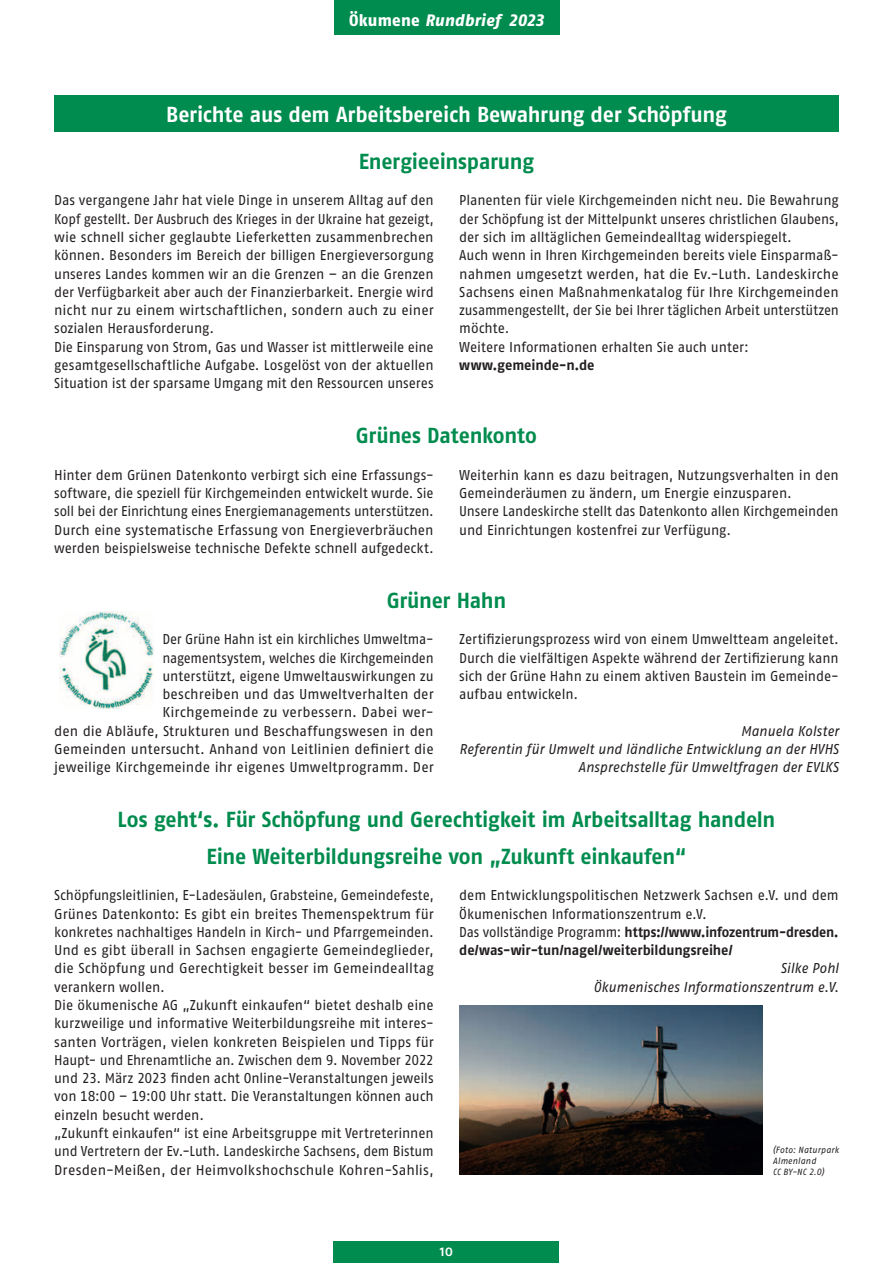
<style>
.page{position:relative;width:893px;height:1263px;background:#fff}
.page>*{position:absolute;margin:0;border:0;box-sizing:border-box;transform-origin:0 0}
.t1{font:21.75px/36.6px "Fago No Bold Tf";letter-spacing:-.015em;color:#008c4e;text-align:center;scale:.96 1}
.t2{font:21.75px "Fago No Bold Tf";letter-spacing:-.01em;color:#fff;scale:.96 1}
.t3{font:italic 16.5px "Fago No Exb Tf";letter-spacing:.01em;color:#fff;scale:.96 1}
.t4{font:15px "Fago No Med";color:#fff;scale:.96 1}
.t5{font:14.25px/18.3px "Fago No Regular Tf";letter-spacing:-.005em;color:#231f20;scale:.96 1}
.t6{font:14.25px/18.3px "Fago No Regular Tf";letter-spacing:-.005em;color:#231f20;text-align:right;scale:.94 1}
.t7{font:14.25px/18.3px "Fago No Regular Tf";letter-spacing:-.005em;color:#231f20}
.t8{font:italic 14.25px/18.3px "Fago No Regular Tf";color:#231f20;text-align:right;scale:.96 1}
.t9{font:14.25px/18.3px "Fago No Bold Tf";letter-spacing:-.01em;color:#231f20;scale:.93 1}
.t10{font:14.25px "Fago No Bold Tf";letter-spacing:-.01em;color:#231f20;scale:.96 1}
.t11{font:italic 9px/10.8px "Fago No Regular Tf";letter-spacing:.02em;color:#231f20;scale:.96 1}
.s1{font-style:normal}
.s2{font-family:"Fago No Regular Tf"}
</style>
<div class="page">
<div style="left:334px;top:1242px;width:225px;height:21px;background:#008c4e"></div>
<div style="left:334px;top:0;width:225px;height:34px;background:#008c4e"></div>
<img style="left:459px;top:1006px;width:304px;height:168px">
<img style="left:60px;top:612px;width:94px;height:96px">
<div style="left:54px;top:96px;width:785px;height:36px;background:#008c4e"></div>
<p class="t3" style="left:349px;top:10px;width:205px"><span class="s1">Ökumene</span> Rundbrief 2023</p>
<h1 class="t2" style="left:166px;top:101px;width:585px">Berichte aus dem Arbeitsbereich Bewahrung der Schöpfung</h1>
<h1 class="t1" style="left:359px;top:143px;width:184px">Energieeinsparung</h1>
<p class="t5" style="left:54px;top:191px;width:397px">Das vergangene Jahr hat viele Dinge in unserem Alltag auf den Kopf gestellt. Der Ausbruch des Krieges in der Ukraine hat gezeigt, wie schnell sicher geglaubte Lieferketten zusammenbrechen können. Besonders im Bereich der billigen Energieversorgung unseres Landes kommen wir an die Grenzen – an die Grenzen der Verfügbarkeit aber auch der Finanzierbarkeit. Energie wird nicht nur zu einem wirtschaftlichen, sondern auch zu einer sozialen Herausforderung.<br>Die Einsparung von Strom, Gas und Wasser ist mittlerweile eine gesamtgesellschaftliche Aufgabe. Losgelöst von der aktuellen Situation ist der sparsame Umgang mit den Ressourcen unseres</p>
<p class="t5" style="left:459px;top:191px;width:397px">Planenten für viele Kirchgemeinden nicht neu. Die Bewahrung der Schöpfung ist der Mittelpunkt unseres christlichen Glaubens, der sich im alltäglichen Gemeindealltag widerspiegelt.<br>Auch wenn in Ihren Kirchgemeinden bereits viele Einsparmaß&shy;nahmen umgesetzt werden, hat die Ev.-Luth. Landeskirche Sachsens einen Maßnahmenkatalog für Ihre Kirchgemeinden zusammengestellt, der Sie bei Ihrer täglichen Arbeit unterstützen möchte.<br>Weitere Informationen erhalten Sie auch unter:</p>
<p class="t10" style="left:459px;top:357px;width:142px">www.gemeinde-n.de</p>
<h1 class="t1" style="left:356px;top:417px;width:190px">Grünes Datenkonto</h1>
<p class="t5" style="left:54px;top:465px;width:397px;text-align:justify">Hinter dem Grünen Datenkonto verbirgt sich eine Erfassungs&shy;software, die speziell für Kirchgemeinden entwickelt wurde. Sie soll bei der Einrichtung eines Energiemanagements unterstützen.<br>Durch eine systematische Erfassung von Energieverbräuchen werden beispielsweise technische Defekte schnell aufgedeckt.</p>
<p class="t7" style="left:459px;top:465px;width:381px">Weiterhin kann es dazu beitragen, Nutzungsverhalten in den Gemeinderäumen zu ändern, um Energie einzusparen.<br>Unsere Landeskirche stellt das Datenkonto allen Kirchgemeinden und Einrichtungen kostenfrei zur Verfügung.</p>
<h1 class="t1" style="left:387px;top:581px;width:126px">Grüner Hahn</h1>
<p class="t6" style="left:54px;top:630px;width:405px">Der Grüne Hahn ist ein kirchliches Umweltma-<br>nagementsystem, welches die Kirchgemeinden<br>unterstützt, eigene Umweltauswirkungen zu<br>beschreiben und das Umweltverhalten der<br>Kirchgemeinde zu verbessern. Dabei wer-<br>den die Abläufe, Strukturen und Beschaffungswesen in den Gemeinden untersucht. Anhand von Leitlinien definiert die jeweilige Kirchgemeinde ihr eigenes Umweltprogramm. Der</p>
<p class="t5" style="left:459px;top:630px;width:397px;text-align:justify">Zertifizierungsprozess wird von einem Umweltteam angeleitet.<br>Durch die vielfältigen Aspekte während der Zertifizierung kann sich der Grüne Hahn zu einem aktiven Baustein im Gemeinde&shy;aufbau entwickeln.</p>
<p class="t8" style="left:459px;top:721px;width:397px">Manuela Kolster<br>Referentin für Umwelt und ländliche Entwicklung an der HVHS<br>Ansprechstelle für Umweltfragen der EVLKS</p>
<h1 class="t1" style="left:118px;top:801px;width:687px">Los geht‘s. Für Schöpfung und Gerechtigkeit im Arbeitsalltag handeln<br>Eine Weiterbildungsreihe von „Zukunft einkaufen“</h1>
<p class="t6" style="left:54px;top:886px;width:405px;text-align:left">Schöpfungsleitlinien, E-Ladesäulen, Grabsteine, Gemeindefeste, Grünes Datenkonto: Es gibt ein breites Themenspektrum für konkretes nachhaltiges Handeln in Kirch- und Pfarrgemeinden.<br>Und es gibt überall in Sachsen engagierte Gemeindeglieder, die Schöpfung und Gerechtigkeit besser im Gemeindealltag verankern wollen.<br>Die ökumenische AG „Zukunft einkaufen“ bietet deshalb eine kurzweilige und informative Weiterbildungsreihe mit interes&shy;santen Vorträgen, vielen konkreten Beispielen und Tipps für Haupt- und Ehrenamtliche an. Zwischen dem 9. November 2022 und 23. März 2023 finden acht Online-Veranstaltungen jeweils von 18:00 – 19:00 Uhr statt. Die Veranstaltungen können auch einzeln besucht werden.<br>„Zukunft einkaufen“ ist eine Arbeitsgruppe mit Vertreterinnen und Vertretern der Ev.-Luth. Landeskirche Sachsens, dem Bistum Dresden-Meißen, der Heimvolkshochschule Kohren-Sahlis,</p>
<p class="t5" style="left:459px;top:886px;width:397px">dem Entwicklungspolitischen Netzwerk Sachsen e.V. und dem<br>Ökumenischen Informationszentrum e.V.</p>
<p class="t9" style="left:459px;top:922px;width:409px"><span class="s2">Das vollständige Programm:</span> https://www.infozentrum-dresden. de/was-wir-tun/nagel/weiterbildungsreihe/</p>
<p class="t8" style="left:593px;top:959px;width:257px">Silke Pohl<br>Ökumenisches Informationszentrum e.V.</p>
<p class="t11" style="left:773px;top:1144px;width:70px">(Foto: Naturpark<br>Almenland<br>CC BY-NC 2.0)</p>
<p class="t4" style="left:440px;top:1242px;width:15px">10</p>
</div>
